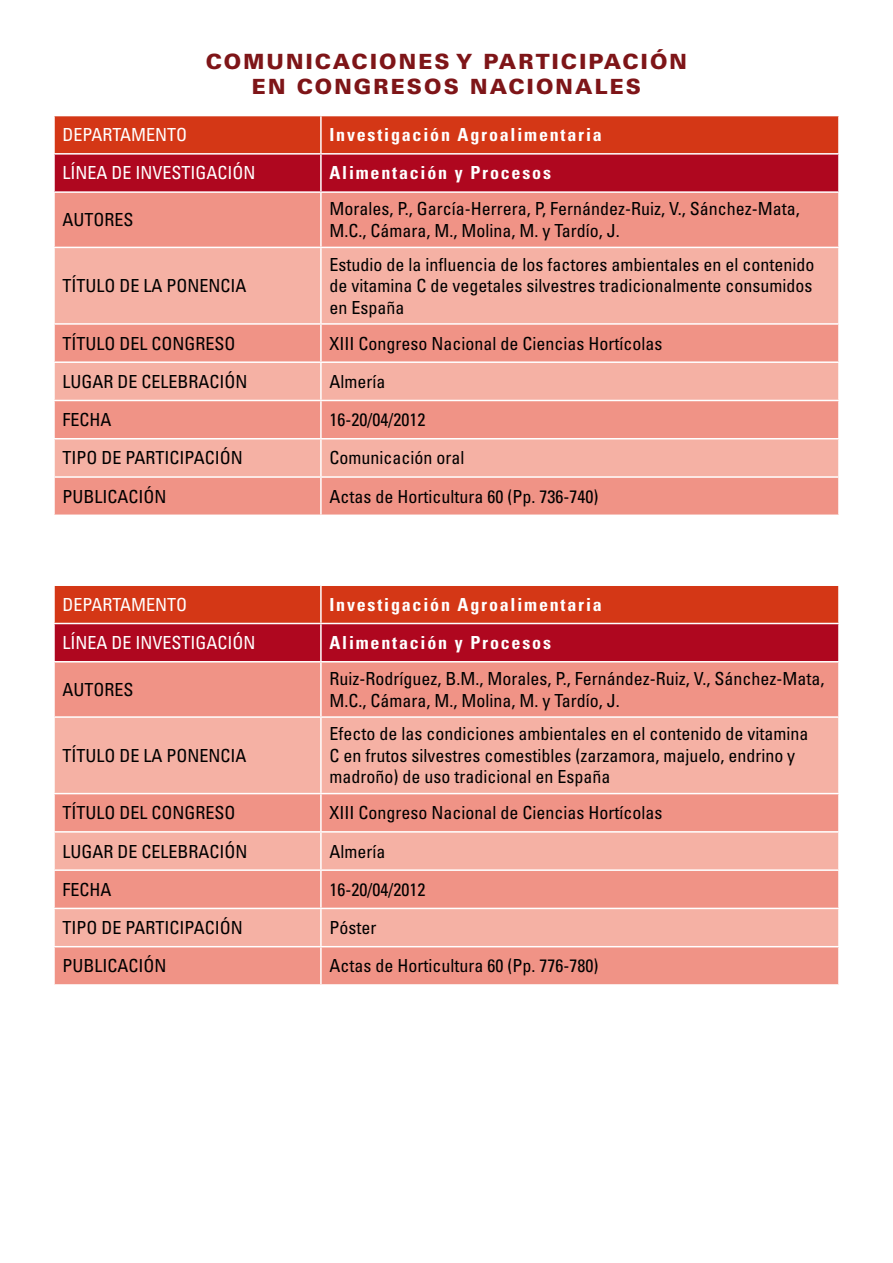
<style>
.page{position:relative;width:893px;height:1263px;background:#fff}
.page>*{position:absolute;margin:0;border:0;box-sizing:border-box;transform-origin:0 0}
.t1{font:900 21px/25.2px "Univers LT Std";letter-spacing:.1em;color:#7e1518;text-align:center}
.t2{font:condensed 18px/21.6px "Univers LT Std";color:#000}
.t3{font:700 condensed 18px "Univers LT Std";letter-spacing:.1em;color:#fff}
.t4{font:condensed 18px "Univers LT Std";color:#fff}
</style>
<div class="page">
<svg style="left:55px;top:586px;width:783px;height:75px;background:#c1201c"></svg>
<div style="left:55px;top:662px;width:783px;height:322px;background:#f09386"></div>
<svg style="left:55px;top:718px;width:783px;height:228px;background:#f3a79a"></svg>
<hr style="left:320px;top:586px;width:2px;height:37px;background:#fff">
<hr style="left:53px;top:623px;width:268px;height:1px;background:#fff">
<hr style="left:321px;top:623px;width:519px;height:1px;background:#fff">
<hr style="left:320px;top:624px;width:2px;height:37px;background:#fff">
<hr style="left:320px;top:662px;width:2px;height:54px;background:#fff">
<hr style="left:53px;top:716px;width:268px;height:2px;background:#fff">
<hr style="left:321px;top:716px;width:519px;height:2px;background:#fff">
<hr style="left:320px;top:718px;width:2px;height:75px;background:#fff">
<hr style="left:53px;top:793px;width:268px;height:1px;background:#fff">
<hr style="left:321px;top:793px;width:519px;height:1px;background:#fff">
<hr style="left:320px;top:794px;width:2px;height:37px;background:#fff">
<hr style="left:53px;top:831px;width:268px;height:2px;background:#fff">
<hr style="left:321px;top:831px;width:519px;height:2px;background:#fff">
<hr style="left:320px;top:833px;width:2px;height:36px;background:#fff">
<hr style="left:53px;top:869px;width:268px;height:2px;background:#fff">
<hr style="left:321px;top:869px;width:519px;height:2px;background:#fff">
<hr style="left:320px;top:871px;width:2px;height:37px;background:#fff">
<hr style="left:53px;top:908px;width:268px;height:1px;background:#fff">
<hr style="left:321px;top:908px;width:519px;height:1px;background:#fff">
<hr style="left:320px;top:909px;width:2px;height:37px;background:#fff">
<hr style="left:53px;top:946px;width:268px;height:1px;background:#fff">
<hr style="left:321px;top:946px;width:519px;height:1px;background:#fff">
<hr style="left:320px;top:947px;width:2px;height:37px;background:#fff">
<svg style="left:55px;top:116px;width:783px;height:75px;background:#c1201b"></svg>
<div style="left:55px;top:193px;width:783px;height:321px;background:#f09386"></div>
<svg style="left:55px;top:248px;width:783px;height:228px;background:#f3a79a"></svg>
<hr style="left:320px;top:116px;width:2px;height:37px;background:#fff">
<hr style="left:53px;top:153px;width:268px;height:2px;background:#fff">
<hr style="left:321px;top:153px;width:519px;height:2px;background:#fff">
<hr style="left:320px;top:155px;width:2px;height:36px;background:#fff">
<hr style="left:320px;top:193px;width:2px;height:54px;background:#fff">
<hr style="left:53px;top:247px;width:268px;height:1px;background:#fff">
<hr style="left:321px;top:247px;width:519px;height:1px;background:#fff">
<hr style="left:320px;top:248px;width:2px;height:75px;background:#fff">
<hr style="left:53px;top:323px;width:268px;height:2px;background:#fff">
<hr style="left:321px;top:323px;width:519px;height:2px;background:#fff">
<hr style="left:320px;top:325px;width:2px;height:36px;background:#fff">
<hr style="left:53px;top:361px;width:268px;height:2px;background:#fff">
<hr style="left:321px;top:361px;width:519px;height:2px;background:#fff">
<hr style="left:320px;top:363px;width:2px;height:37px;background:#fff">
<hr style="left:53px;top:400px;width:268px;height:1px;background:#fff">
<hr style="left:321px;top:400px;width:519px;height:1px;background:#fff">
<hr style="left:320px;top:401px;width:2px;height:37px;background:#fff">
<hr style="left:53px;top:438px;width:268px;height:1px;background:#fff">
<hr style="left:321px;top:438px;width:519px;height:1px;background:#fff">
<hr style="left:320px;top:439px;width:2px;height:37px;background:#fff">
<hr style="left:53px;top:476px;width:268px;height:2px;background:#fff">
<hr style="left:321px;top:476px;width:519px;height:2px;background:#fff">
<hr style="left:320px;top:478px;width:2px;height:36px;background:#fff">
<p class="t1" style="left:206px;top:49px;width:483px">COMUNICACIONES Y PARTICIPACIÓN<br>EN CONGRESOS NACIONALES</p>
<p class="t4" style="left:63px;top:123px;width:126px">DEPARTAMENTO</p>
<p class="t3" style="left:329px;top:124px;width:274px">Investigación Agroalimentaria</p>
<p class="t4" style="left:63px;top:162px;width:195px">LÍNEA DE INVESTIGACIÓN</p>
<p class="t3" style="left:329px;top:162px;width:223px">Alimentación y Procesos</p>
<p class="t2" style="left:63px;top:209px;width:73px">AUTORES</p>
<p class="t2" style="left:329px;top:198px;width:472px">Morales, P., García-Herrera, P, Fernández-Ruiz, V., Sánchez-Mata,<br>M.C., Cámara, M., Molina, M. y Tardío, J.</p>
<p class="t2" style="left:63px;top:275px;width:185px">TÍTULO DE LA PONENCIA</p>
<p class="t2" style="left:329px;top:253px;width:486px;text-align:justify">Estudio de la influencia de los factores ambientales en el contenido de vitamina C de vegetales silvestres tradicionalmente consumidos en España</p>
<p class="t2" style="left:63px;top:332px;width:174px">TÍTULO DEL CONGRESO</p>
<p class="t2" style="left:329px;top:332px;width:334px">XIII Congreso Nacional de Ciencias Hortícolas</p>
<p class="t2" style="left:63px;top:370px;width:187px">LUGAR DE CELEBRACIÓN</p>
<p class="t2" style="left:329px;top:370px;width:57px">Almería</p>
<p class="t2" style="left:63px;top:409px;width:50px">FECHA</p>
<p class="t2" style="left:329px;top:409px;width:97px">16-20/04/2012</p>
<p class="t2" style="left:63px;top:447px;width:182px">TIPO DE PARTICIPACIÓN</p>
<p class="t2" style="left:329px;top:447px;width:136px">Comunicación oral</p>
<p class="t2" style="left:63px;top:485px;width:106px">PUBLICACIÓN</p>
<p class="t2" style="left:329px;top:485px;width:270px">Actas de Horticultura 60 (Pp. 736-740)</p>
<p class="t4" style="left:63px;top:593px;width:126px">DEPARTAMENTO</p>
<p class="t3" style="left:329px;top:593px;width:274px">Investigación Agroalimentaria</p>
<p class="t4" style="left:63px;top:631px;width:195px">LÍNEA DE INVESTIGACIÓN</p>
<p class="t3" style="left:329px;top:632px;width:223px">Alimentación y Procesos</p>
<p class="t2" style="left:63px;top:678px;width:73px">AUTORES</p>
<p class="t2" style="left:329px;top:668px;width:496px">Ruiz-Rodríguez, B.M., Morales, P., Fernández-Ruiz, V., Sánchez-Mata,<br>M.C., Cámara, M., Molina, M. y Tardío, J.</p>
<p class="t2" style="left:63px;top:744px;width:185px">TÍTULO DE LA PONENCIA</p>
<p class="t2" style="left:329px;top:723px;width:480px">Efecto de las condiciones ambientales en el contenido de vitamina<br>C en frutos silvestres comestibles (zarzamora, majuelo, endrino y madroño) de uso tradicional en España</p>
<p class="t2" style="left:63px;top:802px;width:174px">TÍTULO DEL CONGRESO</p>
<p class="t2" style="left:329px;top:802px;width:334px">XIII Congreso Nacional de Ciencias Hortícolas</p>
<p class="t2" style="left:63px;top:840px;width:187px">LUGAR DE CELEBRACIÓN</p>
<p class="t2" style="left:329px;top:840px;width:57px">Almería</p>
<p class="t2" style="left:63px;top:878px;width:50px">FECHA</p>
<p class="t2" style="left:329px;top:878px;width:97px">16-20/04/2012</p>
<p class="t2" style="left:63px;top:916px;width:182px">TIPO DE PARTICIPACIÓN</p>
<p class="t2" style="left:329px;top:916px;width:48px">Póster</p>
<p class="t2" style="left:63px;top:955px;width:106px">PUBLICACIÓN</p>
<p class="t2" style="left:329px;top:955px;width:270px">Actas de Horticultura 60 (Pp. 776-780)</p>
</div>
